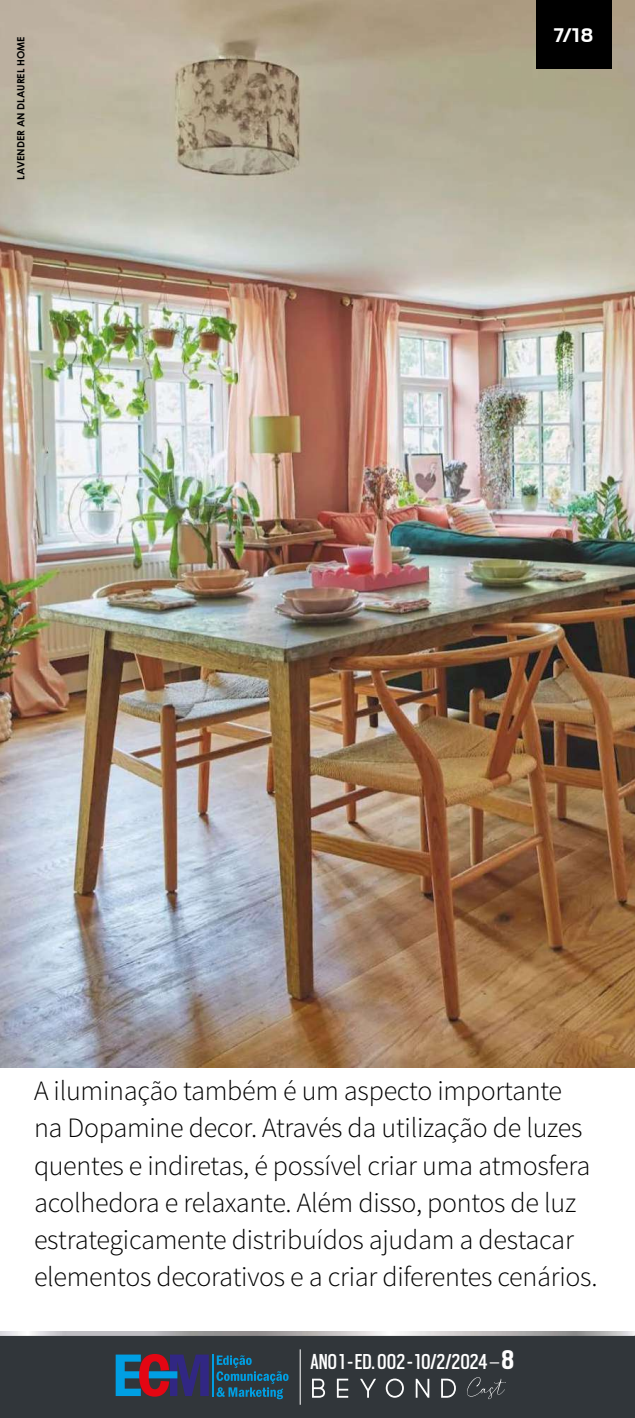
<style>
.page{position:relative;width:635px;height:1418px;background:#fff}
.page>*{position:absolute;margin:0;border:0;box-sizing:border-box;transform-origin:0 0}
.t1{font:300 28px/37.1px "Source Sans Pro";letter-spacing:-.01em;color:#000}
.t2{font:23.9px "Scout Cond";color:#fff}
.t3{font:700 22px "Scout";color:#fff}
.t4{font:700 10px "Century Gothic";color:#000}
.s1{font-weight:300}
.s2{font-weight:700;font-size:30px}
</style>
<div class="page">
<img style="left:0;top:0;width:635px;height:1067px">
<div style="left:536px;top:0;width:76px;height:69px;background:#000"></div>
<div style="left:0;top:1335px;width:635px;height:82px;background:#31363a"></div>
<svg style="left:312px;top:1378px;width:13px;height:19px"></svg>
<svg style="left:337px;top:1378px;width:11px;height:19px"></svg>
<svg style="left:360px;top:1378px;width:16px;height:19px"></svg>
<svg style="left:386px;top:1378px;width:18px;height:19px"></svg>
<svg style="left:416px;top:1378px;width:13px;height:19px"></svg>
<svg style="left:441px;top:1378px;width:15px;height:19px"></svg>
<svg style="left:467px;top:1377px;width:39px;height:21px"></svg>
<hr style="left:300px;top:1349px;width:1px;height:55px;background:#fff">
<hr style="left:212px;top:1354px;width:2px;height:42px;background:#009fe3">
<svg style="left:216px;top:1355px;width:73px;height:44px"></svg>
<svg style="left:116px;top:1354px;width:93px;height:42px"></svg>
<p class="t4" style="left:13px;top:179px;width:144px;rotate:-90deg">LAVENDER AN DLAUREL HOME</p>
<p class="t3" style="left:554px;top:24px;width:42px">7/18</p>
<p class="t1" style="left:34px;top:1072px;width:565px">A iluminação também é um aspecto importante na Dopamine decor. Através da utilização de luzes quentes e indiretas, é possível criar uma atmosfera acolhedora e relaxante. Além disso, pontos de luz estrategicamente distribuídos ajudam a destacar elementos decorativos e a criar diferentes cenários.</p>
<p class="t2" style="left:311px;top:1345px;width:205px">ANO 1 - ED. 002 - 10/2/2024<span class="s1">–</span><span class="s2">8</span></p>
</div>
